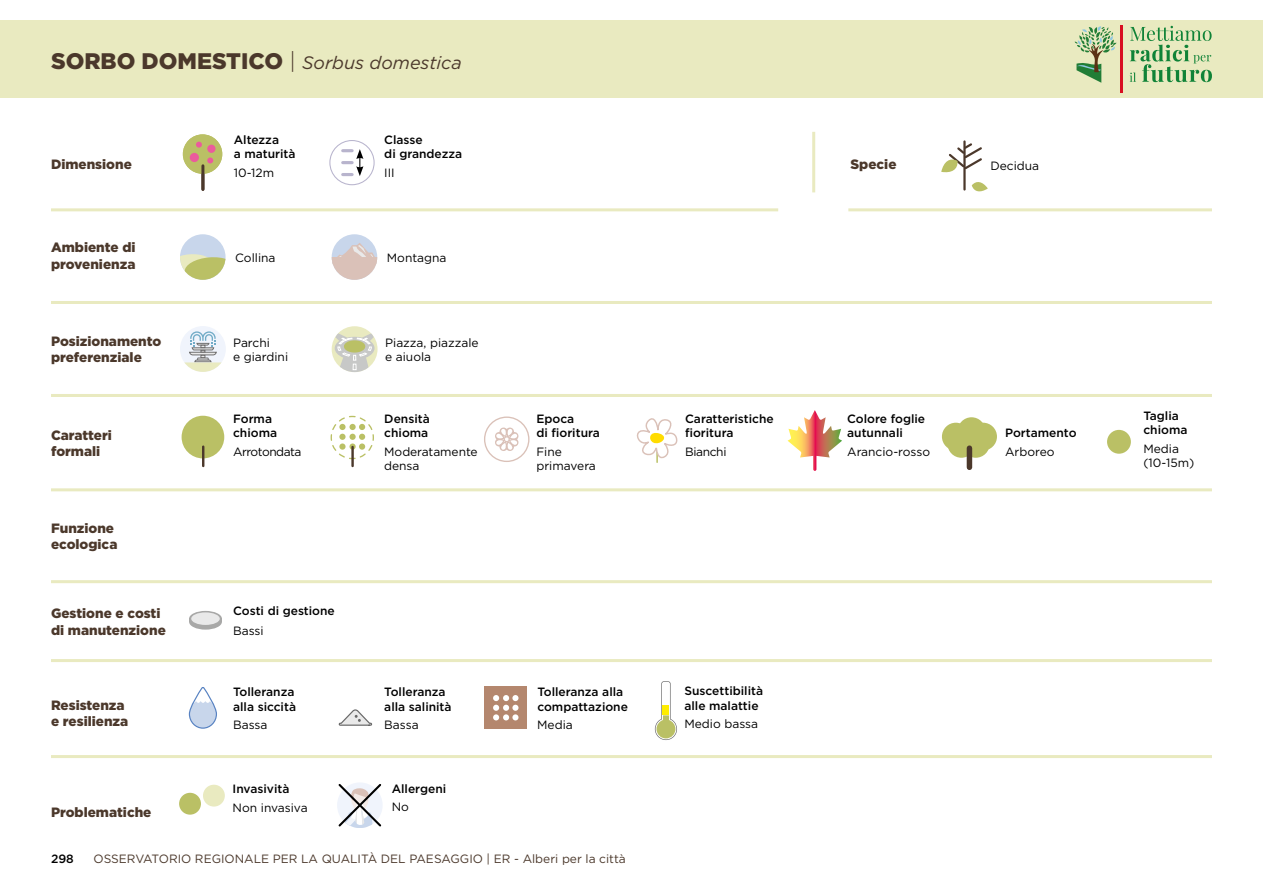
<style>
.page{position:relative;width:1263px;height:893px;background:#fff}
.page>*{position:absolute;margin:0;border:0;box-sizing:border-box;transform-origin:0 0}
.t1{font:italic 18px "Gotham";color:#4b382b}
.t2{font:900 13.5px/16.2px "Gotham";color:#4b382b}
.t3{font:500 12px/14.4px "Gotham";color:#000}
.t4{font:12px/14.4px "Gotham";color:#000}
.t5{font:12px "Gotham";color:#4b382b}
.t6{font:12px "Gotham";letter-spacing:-.04em;color:#000}
.t7{font:12px "Gotham";letter-spacing:-.03em;color:#000}
.s1{font-weight:900;font-style:normal;font-size:22.5px}
.s2{font-weight:300;font-style:normal;font-size:22.5px}
</style>
<div class="page">
<div style="left:0;top:20px;width:1263px;height:77px;background:#e9eac0"></div>
<hr style="left:51px;top:301px;width:1161px;height:3px;background:#e9eac0">
<hr style="left:51px;top:394px;width:1161px;height:3px;background:#e9eac0">
<hr style="left:51px;top:488px;width:1161px;height:3px;background:#e9eac0">
<hr style="left:51px;top:580px;width:1161px;height:3px;background:#e9eac0">
<hr style="left:51px;top:659px;width:1161px;height:3px;background:#e9eac0">
<hr style="left:51px;top:755px;width:1161px;height:3px;background:#e9eac0">
<hr style="left:848px;top:208px;width:364px;height:3px;background:#e9eac0">
<hr style="left:812px;top:132px;width:3px;height:60px;background:#e9eac0">
<hr style="left:51px;top:208px;width:727px;height:3px;background:#e9eac0">
<div style="left:183px;top:134px;width:39px;height:40px;background:#bac065;border-radius:50%"></div>
<hr style="left:201px;top:166px;width:3px;height:23px;background:#4b382b">
<div style="left:190px;top:153px;width:9px;height:9px;background:#eb5b9c;border-radius:50%"></div>
<div style="left:207px;top:145px;width:9px;height:8px;background:#eb5b9c;border-radius:50%"></div>
<svg style="left:207px;top:157px;width:6px;height:6px"></svg>
<svg style="left:196px;top:142px;width:6px;height:6px"></svg>
<div style="left:329px;top:140px;width:46px;height:45px;border:1px solid #b8b4cd;border-radius:50%"></div>
<svg style="left:343px;top:149px;width:20px;height:27px"></svg>
<hr style="left:963px;top:141px;width:3px;height:49px;background:#4b382b">
<svg style="left:941px;top:141px;width:41px;height:32px"></svg>
<svg style="left:972px;top:182px;width:16px;height:10px"></svg>
<div style="left:180px;top:234px;width:46px;height:46px;background:#c8d6eb;border-radius:50%"></div>
<svg style="left:180px;top:253px;width:46px;height:27px"></svg>
<div style="left:332px;top:234px;width:45px;height:46px;background:#c8d6eb;border-radius:50%"></div>
<svg style="left:332px;top:243px;width:45px;height:14px"></svg>
<svg style="left:332px;top:257px;width:45px;height:23px"></svg>
<div style="left:180px;top:326px;width:46px;height:46px;background:#f0f4fc;border-radius:50%"></div>
<svg style="left:184px;top:331px;width:38px;height:41px"></svg>
<div style="left:332px;top:326px;width:45px;height:46px;background:#e9eac0;border-radius:50%"></div>
<svg style="left:335px;top:327px;width:39px;height:45px"></svg>
<div style="left:182px;top:416px;width:42px;height:42px;background:#bac065;border-radius:50%"></div>
<svg style="left:202px;top:447px;width:2px;height:19px"></svg>
<svg style="left:330px;top:415px;width:44px;height:45px"></svg>
<svg style="left:339px;top:443px;width:7px;height:7px"></svg>
<svg style="left:349px;top:443px;width:7px;height:7px"></svg>
<div style="left:359px;top:443px;width:6px;height:7px;background:#bac065;border-radius:50%"></div>
<hr style="left:351px;top:447px;width:3px;height:19px;background:#4b382b">
<div style="left:484px;top:416px;width:45px;height:46px;border:1px solid #dac1b8;border-radius:50%"></div>
<svg style="left:495px;top:427px;width:24px;height:24px"></svg>
<svg style="left:636px;top:418px;width:42px;height:45px"></svg>
<svg style="left:787px;top:410px;width:55px;height:61px"></svg>
<div style="left:942px;top:423px;width:28px;height:27px;background:#bac065;border-radius:50%"></div>
<div style="left:958px;top:417px;width:27px;height:28px;background:#bac065;border-radius:50%"></div>
<div style="left:969px;top:423px;width:28px;height:27px;background:#bac065;border-radius:50%"></div>
<div style="left:962px;top:430px;width:28px;height:28px;background:#bac065;border-radius:50%"></div>
<div style="left:947px;top:430px;width:28px;height:28px;background:#bac065;border-radius:50%"></div>
<div style="left:967px;top:448px;width:5px;height:19px;background:#4b382b"></div>
<div style="left:1107px;top:430px;width:24px;height:24px;background:#bac065;border-radius:50%"></div>
<div style="left:189px;top:614px;width:33px;height:16px;background:#a8a8a7;border-radius:50%"></div>
<div style="left:189px;top:611px;width:33px;height:15px;background:#a8a8a7;border-radius:50%"></div>
<div style="left:191px;top:612px;width:29px;height:13px;background:#e9e9e9;border-radius:50%"></div>
<svg style="left:188px;top:687px;width:29px;height:42px"></svg>
<svg style="left:338px;top:709px;width:35px;height:17px"></svg>
<div style="left:485px;top:686px;width:42px;height:43px;background:#b4876e"></div>
<svg style="left:493px;top:695px;width:25px;height:25px"></svg>
<svg style="left:655px;top:681px;width:22px;height:59px"></svg>
<div style="left:179px;top:793px;width:22px;height:22px;background:#bac065;border-radius:50%"></div>
<div style="left:203px;top:785px;width:22px;height:21px;background:#e9eac0;border-radius:50%"></div>
<svg style="left:337px;top:783px;width:45px;height:45px"></svg>
<svg style="left:1130px;top:26px;width:82px;height:56px"></svg>
<svg style="left:1074px;top:26px;width:43px;height:57px"></svg>
<hr style="left:1120px;top:26px;width:3px;height:67px;background:#d80f21">
<h1 class="t1" style="left:51px;top:51px;width:412px"><span class="s1">SORBO DOMESTICO</span> <span class="s2">|</span> Sorbus domestica</h1>
<p class="t2" style="left:51px;top:155px;width:82px">Dimensione</p>
<p class="t2" style="left:51px;top:239px;width:86px">Ambiente di provenienza</p>
<p class="t2" style="left:51px;top:333px;width:112px">Posizionamento preferenziale</p>
<p class="t2" style="left:51px;top:427px;width:62px">Caratteri formali</p>
<p class="t2" style="left:51px;top:520px;width:68px">Funzione ecologica</p>
<p class="t2" style="left:51px;top:605px;width:116px">Gestione e costi di manutenzione</p>
<p class="t2" style="left:51px;top:697px;width:79px">Resistenza e resilienza</p>
<p class="t2" style="left:51px;top:804px;width:102px">Problematiche</p>
<p class="t3" style="left:234px;top:132px;width:63px">Altezza<br>a maturità</p>
<p class="t3" style="left:384px;top:132px;width:79px">Classe<br>di grandezza</p>
<p class="t4" style="left:384px;top:165px;width:12px">III</p>
<p class="t4" style="left:234px;top:165px;width:42px">10-12m</p>
<p class="t4" style="left:235px;top:250px;width:42px">Collina</p>
<p class="t4" style="left:387px;top:250px;width:61px">Montagna</p>
<p class="t4" style="left:233px;top:335px;width:57px">Parchi<br>e giardini</p>
<p class="t4" style="left:385px;top:335px;width:95px">Piazza, piazzale e aiuola</p>
<p class="t3" style="left:233px;top:411px;width:46px">Forma chioma</p>
<p class="t6" style="left:233px;top:444px;width:70px">Arrotondata</p>
<p class="t3" style="left:384px;top:411px;width:47px">Densità chioma</p>
<p class="t4" style="left:384px;top:444px;width:95px">Moderatamente densa</p>
<p class="t3" style="left:233px;top:604px;width:103px">Costi di gestione</p>
<p class="t4" style="left:233px;top:623px;width:32px">Bassi</p>
<p class="t3" style="left:233px;top:684px;width:64px">Tolleranza alla siccità</p>
<p class="t4" style="left:233px;top:717px;width:36px">Bassa</p>
<p class="t3" style="left:233px;top:781px;width:58px">Invasività</p>
<p class="t4" style="left:233px;top:800px;width:77px">Non invasiva</p>
<p class="t3" style="left:384px;top:685px;width:69px">Tolleranza alla salinità</p>
<p class="t4" style="left:384px;top:717px;width:36px">Bassa</p>
<p class="t3" style="left:392px;top:781px;width:56px">Allergeni</p>
<p class="t4" style="left:392px;top:799px;width:19px">No</p>
<p class="t3" style="left:685px;top:411px;width:90px">Caratteristiche fioritura</p>
<p class="t3" style="left:536px;top:411px;width:65px">Epoca<br>di fioritura</p>
<p class="t4" style="left:536px;top:444px;width:61px">Fine primavera</p>
<p class="t7" style="left:685px;top:444px;width:43px">Bianchi</p>
<p class="t3" style="left:537px;top:684px;width:92px">Tolleranza alla compattazione</p>
<p class="t4" style="left:537px;top:717px;width:37px">Media</p>
<p class="t3" style="left:684px;top:684px;width:80px">Suscettibilità alle malattie</p>
<p class="t4" style="left:684px;top:717px;width:75px">Medio bassa</p>
<p class="t3" style="left:51px;top:851px;width:24px">298</p>
<p class="t5" style="left:94px;top:851px;width:534px">OSSERVATORIO REGIONALE PER LA QUALITÀ DEL PAESAGGIO | ER - Alberi per la città</p>
<p class="t2" style="left:850px;top:155px;width:48px">Specie</p>
<p class="t4" style="left:990px;top:158px;width:50px">Decidua</p>
<p class="t3" style="left:847px;top:411px;width:79px">Colore foglie autunnali</p>
<p class="t4" style="left:847px;top:444px;width:84px">Arancio-rosso</p>
<p class="t3" style="left:1005px;top:425px;width:73px">Portamento</p>
<p class="t4" style="left:1005px;top:444px;width:51px">Arboreo</p>
<p class="t3" style="left:1143px;top:408px;width:46px">Taglia chioma</p>
<p class="t4" style="left:1143px;top:441px;width:52px">Media (10-15m)</p>
</div>
